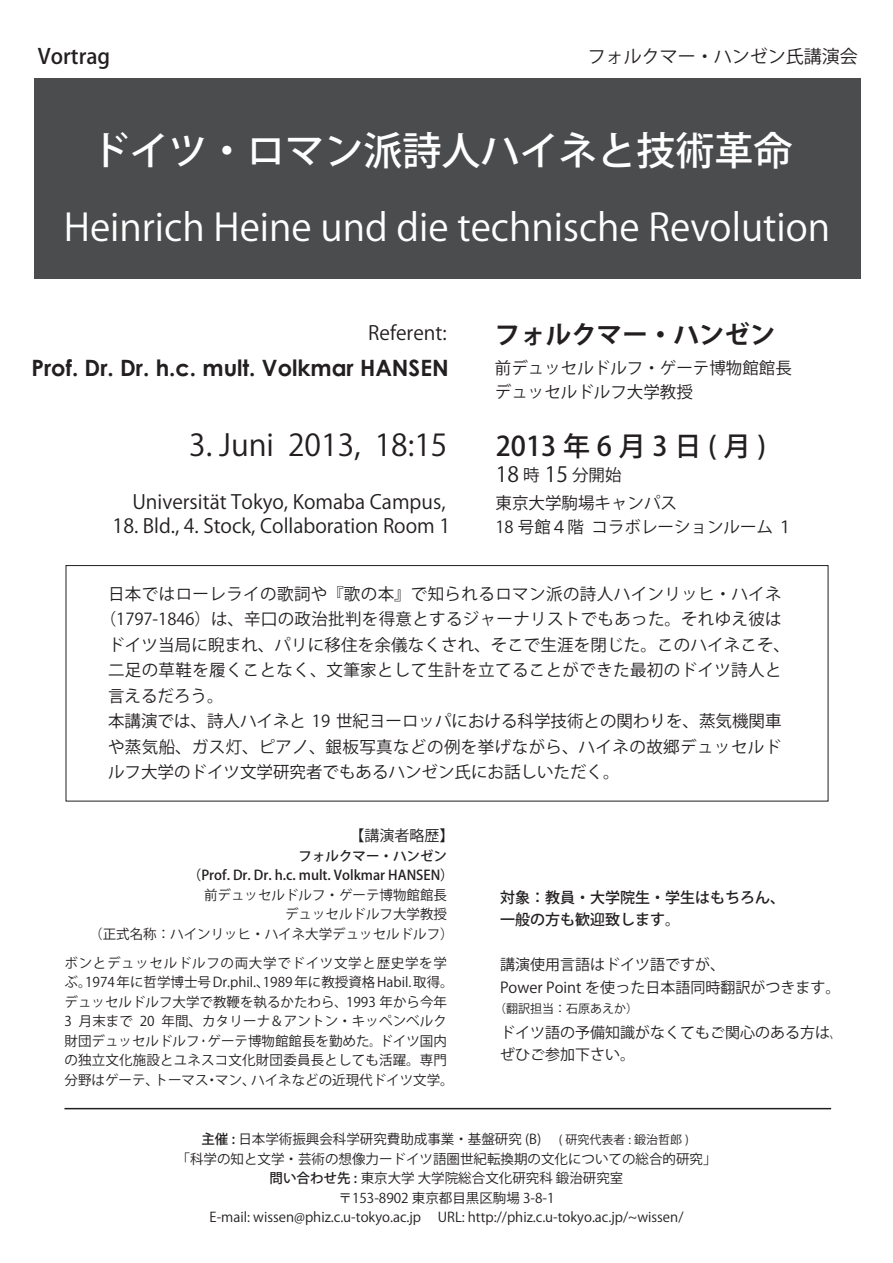
<style>
.page{position:relative;width:893px;height:1263px;background:#fff}
.page>*{position:absolute;margin:0;border:0;box-sizing:border-box;transform-origin:0 0}
.t1{font:500 39px "Koz Go Pro";color:#fff}
.t2{font:37.5px "Koz Go Pro";color:#fff}
.t3{font:30px "Koz Go Pro";color:#231f20}
.t4{font:500 27px "Koz Go Pro";letter-spacing:.25em;color:#231f20}
.t5{font:700 25.5px "Koz Go Pro";color:#231f20}
.t6{font:700 22.5px "Century Gothic";color:#231f20}
.t7{font:21px "Koz Go Pro";color:#231f20}
.t8{font:500 21px "Koz Go Pro";color:#231f20}
.t9{font:19.5px "Koz Go Pro";color:#231f20}
.t10{font:18px "Koz Go Pro";color:#231f20}
.t11{font:16.5px/24px "Koz Go Pro";letter-spacing:.01em;color:#231f20}
.t12{font:15px/22.5px "Koz Go Pro";color:#231f20}
.t13{font:500 15px/22.5px "Koz Go Pro";color:#231f20}
.t14{font:13.5px/19.5px "Koz Go Pro";color:#231f20}
.t15{font:500 13.5px/19.5px "Koz Go Pro";color:#231f20}
.t16{font:12px "Koz Go Pro";color:#231f20}
.s1{font-size:16.5px}
.s2{font-weight:500}
</style>
<div class="page">
<div style="left:34px;top:78px;width:826px;height:200px;background:#4b4c4d"></div>
<hr style="left:64px;top:1108px;width:767px;height:1px;background:#231f20">
<div style="left:66px;top:565px;width:762px;height:236px;border:1px solid #231f20"></div>
<h3 class="t8" style="left:38px;top:43px;width:74px">Vortrag</h3>
<h3 class="t10" style="left:588px;top:45px;width:272px">フォルクマー・ハンゼン氏講演会</h3>
<h1 class="t1" style="left:91px;top:126px;width:703px">ドイツ・ロマン派詩人ハイネと技術革命</h1>
<h2 class="t2" style="left:64px;top:203px;width:768px">Heinrich Heine und die technische Revolution</h2>
<h3 class="t9" style="left:368px;top:321px;width:80px">Referent:</h3>
<h3 class="t5" style="left:495px;top:318px;width:282px">フォルクマー・ハンゼン</h3>
<p class="t11" style="left:495px;top:356px;width:298px">前デュッセルドルフ・ゲーテ博物館館長デュッセルドルフ大学教授</p>
<h3 class="t6" style="left:32px;top:353px;width:419px">Prof. Dr. Dr. h.c. mult. Volkmar HANSEN</h3>
<h3 class="t3" style="left:189px;top:426px;width:260px">3. Juni 2013, 18:15</h3>
<h3 class="t9" style="left:132px;top:489px;width:315px">Universität Tokyo, Komaba Campus,</h3>
<h3 class="t9" style="left:113px;top:513px;width:339px">18. Bld., 4. Stock, Collaboration Room 1</h3>
<h3 class="t4" style="left:496px;top:429px;width:272px">2013年6月3日(月)</h3>
<h3 class="t7" style="left:496px;top:461px;width:127px">18 <span class="s1">時</span> 15 <span class="s1">分開始</span></h3>
<p class="t11" style="left:495px;top:491px;width:299px">東京大学駒場キャンパス<br>18 号館４階 コラボレーションルーム １</p>
<p class="t11" style="left:108px;top:582px;width:675px">日本ではローレライの歌詞や『歌の本』で知られるロマン派の詩人ハインリッヒ・ハイネ</p>
<p class="t11" style="left:100px;top:607px;width:683px">（1797-1846）は、辛口の政治批判を得意とするジャーナリストでもあった。それゆえ彼は</p>
<p class="t11" style="left:108px;top:633px;width:683px">ドイツ当局に睨まれ、パリに移住を余儀なくされ、そこで生涯を閉じた。このハイネこそ、</p>
<p class="t11" style="left:108px;top:658px;width:675px">二足の草鞋を履くことなく、文筆家として生計を立てることができた最初のドイツ詩人と</p>
<p class="t11" style="left:108px;top:684px;width:133px">言えるだろう。　</p>
<p class="t11" style="left:108px;top:709px;width:675px">本講演では、詩人ハイネと 19 世紀ヨーロッパにおける科学技術との関わりを、蒸気機関車</p>
<p class="t11" style="left:108px;top:735px;width:675px">や蒸気船、ガス灯、ピアノ、銀板写真などの例を挙げながら、ハイネの故郷デュッセルド</p>
<p class="t11" style="left:108px;top:760px;width:513px">ルフ大学のドイツ文学研究者でもあるハンゼン氏にお話しいただく。</p>
<p class="t12" style="left:350px;top:825px;width:106px">【講演者略歴】</p>
<p class="t15" style="left:188px;top:847px;width:267px;text-indent:111px">フォルクマー・ハンゼン（Prof. Dr. Dr. h.c. mult. Volkmar HANSEN）</p>
<p class="t14" style="left:204px;top:886px;width:244px">前デュッセルドルフ・ゲーテ博物館館長</p>
<p class="t14" style="left:285px;top:905px;width:163px">デュッセルドルフ大学教授</p>
<p class="t14" style="left:89px;top:925px;width:366px">（正式名称：ハインリッヒ・ハイネ大学デュッセルドルフ）</p>
<p class="t14" style="left:64px;top:953px;width:391px">ボンとデュッセルドルフの両大学でドイツ文学と歴史学を学ぶ。1974 年に哲学博士号 Dr.phil.、1989 年に教授資格 Habil. 取得。デュッセルドルフ大学で教鞭を執るかたわら、1993 年から今年3 月末まで 20 年間、カタリーナ＆アントン・キッペンベルク財団デュッセルドルフ・ゲーテ博物館館長を勤めた。ドイツ国内の独立文化施設とユネスコ文化財団委員長としても活躍。専門分野はゲーテ、トーマス・マン、ハイネなどの近現代ドイツ文学。</p>
<p class="t13" style="left:500px;top:887px;width:287px">対象：教員・大学院生・学生はもちろん、一般の方も歓迎致します。</p>
<p class="t12" style="left:500px;top:954px;width:342px">講演使用言語はドイツ語ですが、<br>Power Point を使った日本語同時翻訳がつきます。</p>
<p class="t16" style="left:494px;top:1000px;width:145px">（翻訳担当：石原あえか）</p>
<p class="t12" style="left:500px;top:1021px;width:339px">ドイツ語の予備知識がなくてもご関心のある方は、ぜひご参加下さい。</p>
<p class="t14" style="left:201px;top:1130px;width:341px"><span class="s2">主催 :</span> 日本学術振興会科学研究費助成事業・基盤研究 (B)</p>
<p class="t16" style="left:559px;top:1131px;width:132px">( 研究代表者 : 鍛治哲郎 )</p>
<p class="t14" style="left:177px;top:1149px;width:541px;text-align:center">「科学の知と文学・芸術の想像力ードイツ語圏世紀転換期の文化についての総合的研究」<span class="s2">問い合わせ先 :</span> 東京大学 大学院総合文化研究科 鍛治研究室<br>〒153-8902 東京都目黒区駒場 3-8-1<br>E-mail: wissen@phiz.c.u-tokyo.ac.jp 　URL: http://phiz.c.u-tokyo.ac.jp/~wissen/</p>
</div>
